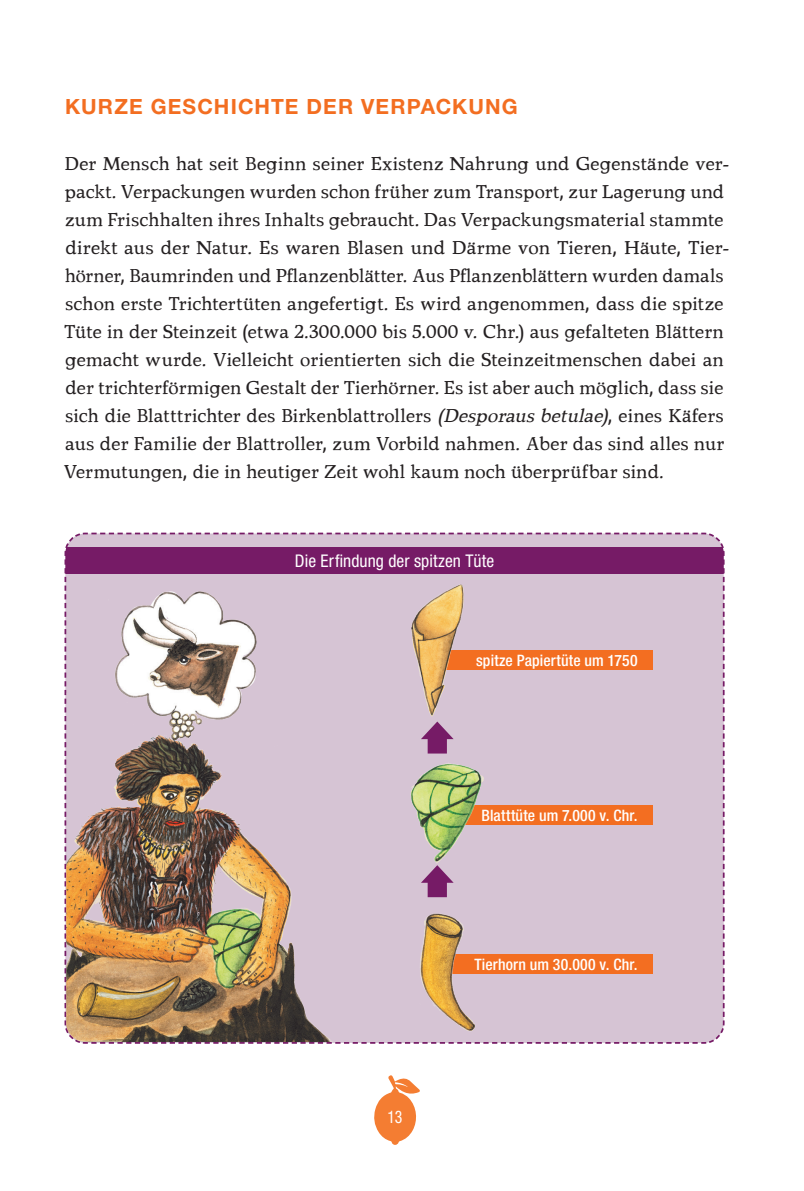
<style>
.page{position:relative;width:804px;height:1191px;background:#fff}
.page>*{position:absolute;margin:0;border:0;box-sizing:border-box;transform-origin:0 0}
.t1{font:700 21px "Helvetica Neue LT Pro";letter-spacing:.05em;color:#f36e21}
.t2{font:18.72px/28px "Knabe Antiqua";letter-spacing:.02em;color:#231f20}
.t3{font:condensed 17.5px "Helvetica Neue LT Pro";letter-spacing:.005em;color:#fff}
.t4{font:condensed 17.32px "Helvetica Neue LT Pro";color:#fff;scale:.91 1}
.t5{font:500 condensed 15.75px "Helvetica Neue LT Pro";letter-spacing:.01em;color:#fff}
.s1{font-style:italic}
</style>
<div class="page">
<svg style="left:374px;top:1075px;width:46px;height:69px"></svg>
<svg style="left:64px;top:532px;width:661px;height:512px;background:#cab0c6"></svg>
<div style="left:439px;top:650px;width:213px;height:20px;background:#f36e21"></div>
<div style="left:464px;top:805px;width:188px;height:20px;background:#f36e21"></div>
<div style="left:448px;top:954px;width:204px;height:19px;background:#f36e21"></div>
<img style="left:66px;top:569px;width:309px;height:473px">
<img style="left:402px;top:912px;width:90px;height:123px">
<img style="left:406px;top:756px;width:81px;height:109px">
<img style="left:402px;top:582px;width:69px;height:136px">
<div style="left:427px;top:876px;width:20px;height:21px;background:#761b66"></div>
<svg style="left:421px;top:865px;width:32px;height:17px"></svg>
<div style="left:427px;top:732px;width:20px;height:21px;background:#761b66"></div>
<svg style="left:421px;top:721px;width:32px;height:18px"></svg>
<p class="t1" style="left:65px;top:94px;width:454px">KURZE GESCHICHTE DER VERPACKUNG</p>
<p class="t2" style="left:64px;top:149px;width:666px">Der Mensch hat seit Beginn seiner Existenz Nahrung und Gegenstände ver&shy;packt. Verpackungen wurden schon früher zum Transport, zur Lagerung und zum Frischhalten ihres Inhalts gebraucht. Das Verpackungsmaterial stammte direkt aus der Natur. Es waren Blasen und Därme von Tieren, Häute, Tier&shy;hörner, Baumrinden und Pflanzenblätter. Aus Pflanzenblättern wurden damals schon erste Trichtertüten angefertigt. Es wird angenommen, dass die spitze Tüte in der Steinzeit (etwa 2.300.000 bis 5.000 v. Chr.) aus gefalteten Blättern gemacht wurde. Vielleicht orientierten sich die Steinzeitmenschen dabei an der trichterförmigen Gestalt der Tierhörner. Es ist aber auch möglich, dass sie sich die Blatttrichter des Birkenblattrollers <span class="s1">(Desporaus betulae)</span>, eines Käfers aus der Familie der Blattroller, zum Vorbild nahmen. Aber das sind alles nur Vermutungen, die in heutiger Zeit wohl kaum noch überprüfbar sind.</p>
<p class="t3" style="left:295px;top:550px;width:201px">Die Erfindung der spitzen Tüte</p>
<p class="t5" style="left:476px;top:650px;width:163px">spitze Papiertüte um 1750</p>
<p class="t5" style="left:481px;top:806px;width:158px">Blatttüte um 7.000 v. Chr.</p>
<p class="t4" style="left:387px;top:1106px;width:18px">13</p>
<p class="t5" style="left:474px;top:954px;width:165px">Tierhorn um 30.000 v. Chr.</p>
</div>
